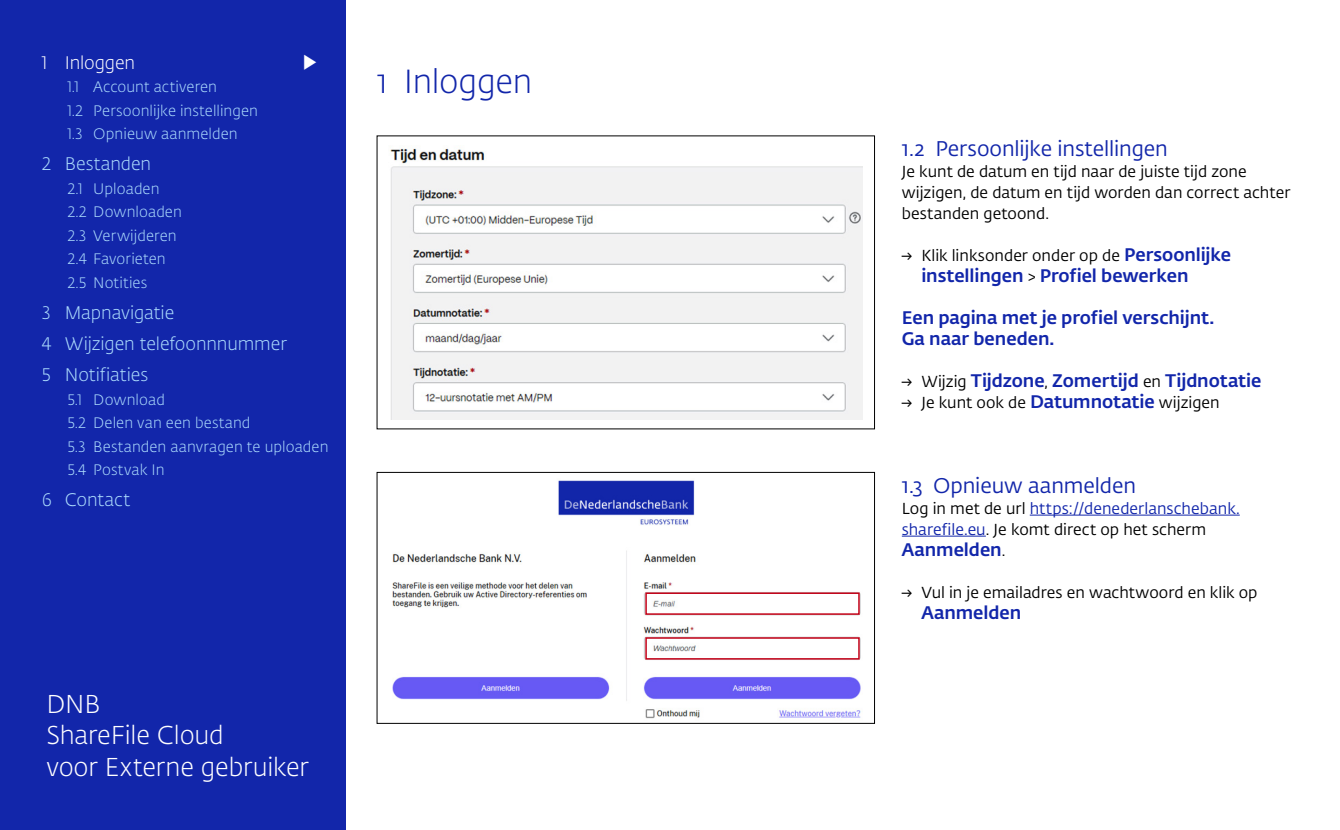
<style>
.page{position:relative;width:1340px;height:830px;background:#fff}
.page>*{position:absolute;margin:0;border:0;box-sizing:border-box;transform-origin:0 0}
.t1{font:300 33px "DNB Fedra";letter-spacing:-.01em;color:#1226aa}
.t2{font:300 25.5px/31.5px "DNB Fedra";letter-spacing:-.005em;color:#fff}
.t3{font:300 22.5px "DNB Fedra";color:#fff}
.t4{font:21px "DNB Fedra";letter-spacing:-.005em;color:#1226aa}
.t5{font:500 18px/21px "DNB Fedra";letter-spacing:-.005em;color:#1226aa}
.t6{font:300 18px/31px "DNB Fedra";letter-spacing:-.005em;color:#abdafc}
.t7{font:300 18px "DNB Fedra";letter-spacing:-.005em;color:#fff}
.t8{font:15.75px/21px "DNB Fedra";color:#000}
.t9{font:15.75px/21px "DNB Fedra";letter-spacing:.005em;color:#1226aa}
.t10{font:300 15px/23.5px "DNB Fedra";letter-spacing:.005em;color:#abdafc}
.s1{font-weight:500;font-size:18px;color:#1226aa}
.s2{font-weight:400;font-size:15.75px;color:#000}
.s3{color:#000}
</style>
<div class="page">
<div style="left:0;top:0;width:345px;height:829px;background:#1226aa"></div>
<hr style="left:1029px;top:514px;width:210px;height:1px;background:#1226aa">
<hr style="left:901px;top:535px;width:84px;height:1px;background:#1226aa">
<img style="left:390px;top:148px;width:472px;height:271px">
<img style="left:392px;top:480px;width:469px;height:239px">
<div style="left:376px;top:472px;width:498px;height:251px;border:1px solid #000"></div>
<div style="left:645px;top:592px;width:214px;height:22px;border:2px solid #c20016"></div>
<div style="left:645px;top:637px;width:214px;height:22px;border:2px solid #c20016"></div>
<p class="t7" style="left:42px;top:51px;width:94px">1 Inloggen</p>
<h3 class="t3" style="left:302px;top:47px;width:16px">▶</h3>
<p class="t10" style="left:68px;top:75px;width:192px">1.1 Account activeren<br>1.2 Persoonlijke instellingen<br>1.3 Opnieuw aanmelden</p>
<p class="t6" style="left:42px;top:149px;width:110px">2 Bestanden</p>
<p class="t10" style="left:68px;top:177px;width:116px">2.1 Uploaden<br>2.2 Downloaden<br>2.3 Verwijderen<br>2.4 Favorieten<br>2.5 Notities</p>
<p class="t6" style="left:42px;top:297px;width:246px">3 Mapnavigatie<br>4 Wijzigen telefoonnnummer<br>5 Notifiaties</p>
<p class="t10" style="left:68px;top:387px;width:262px">5.1 Download<br>5.2 Delen van een bestand<br>5.3 Bestanden aanvragen te uploaden<br>5.4 Postvak In</p>
<p class="t6" style="left:42px;top:484px;width:89px">6 Contact</p>
<h1 class="t1" style="left:376px;top:62px;width:157px">1 Inloggen</h1>
<h2 class="t2" style="left:46px;top:688px;width:264px">DNB<br>ShareFile Cloud<br>voor Externe gebruiker</h2>
<h3 class="t4" style="left:901px;top:136px;width:267px">1.2 Persoonlijke instellingen</h3>
<p class="t8" style="left:901px;top:161px;width:390px">Je kunt de datum en tijd naar de juiste tijd zone wijzigen, de datum en tijd worden dan correct achter bestanden getoond.</p>
<p class="t8" style="left:901px;top:245px;width:331px">→ Klik linksonder onder op de <span class="s1">Persoonlijke</span></p>
<p class="t5" style="left:921px;top:265px;width:269px">instellingen <span class="s2">&gt;</span> Profiel bewerken</p>
<p class="t5" style="left:901px;top:307px;width:314px">Een pagina met je profiel verschijnt.<br>Ga naar beneden.</p>
<p class="t5" style="left:901px;top:370px;width:361px"><span class="s2">→ Wijzig</span> Tijdzone<span class="s2">,</span> Zomertijd <span class="s2">en</span> Tijdnotatie</p>
<p class="t8" style="left:901px;top:392px;width:319px">→ Je kunt ook de <span class="s1">Datumnotatie</span> wijzigen</p>
<h3 class="t4" style="left:901px;top:472px;width:236px">1.3 Opnieuw aanmelden</h3>
<p class="t9" style="left:901px;top:497px;width:339px"><span class="s3">Log in met de url</span> https://denederlanschebank. sharefile.eu<span class="s3">. Je komt direct op het scherm</span></p>
<p class="t5" style="left:901px;top:538px;width:105px">Aanmelden<span class="s2">.</span></p>
<p class="t8" style="left:901px;top:581px;width:357px">→ Vul in je emailadres en wachtwoord en klik op</p>
<p class="t5" style="left:921px;top:601px;width:101px">Aanmelden</p>
</div>
